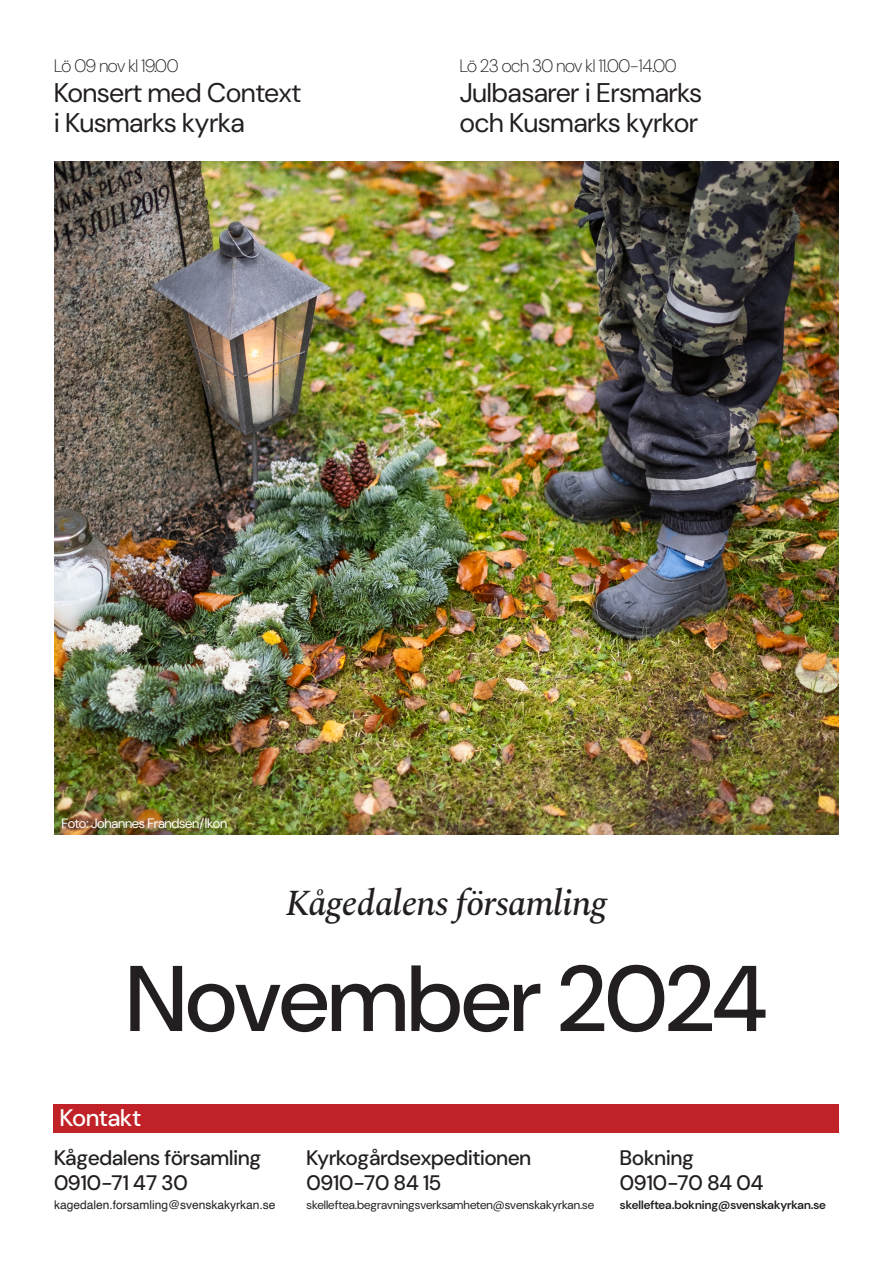
<style>
.page{position:relative;width:893px;height:1263px;background:#fff}
.page>*{position:absolute;margin:0;border:0;box-sizing:border-box;transform-origin:0 0}
.VaxaToppRubrik{font:500 93px "DM Sans 36 pt";letter-spacing:-.025em;color:#231f20}
.VaxaToppRubrik-2{font:italic 500 36px "Spectral";letter-spacing:-.02em;color:#231f20}
.TidNr02{font:27px/30px "DM Sans 36 pt";color:#231f20}
.t1{font:500 24px "DM Sans 36 pt";color:#fff}
.KontaktTitel{font:500 21px "DM Sans 36 pt";color:#231f20}
.TidNr02-2{font:200 18px "DM Sans 36 pt";letter-spacing:-.02em;color:#231f20}
.t2{font:13.5px "DM Sans 36 pt";letter-spacing:-.02em;color:#fff}
.KontaktTitel-2{font:12px "DM Sans 36 pt";color:#231f20}
.KontaktTitel-3{font:12px "Helvetica";color:#231f20}
.KontaktTitel-4{font:600 12px "DM Sans 36 pt";color:#231f20}
</style>
<div class="page">
<div style="left:54px;top:1104px;width:785px;height:29px;background:#c02228"></div>
<img style="left:54px;top:162px;width:785px;height:672px">
<p class="TidNr02-2" style="left:54px;top:55px;width:126px">Lö 09 nov kl 19.00</p>
<p class="TidNr02" style="left:54px;top:77px;width:248px">Konsert med Context i Kusmarks kyrka</p>
<p class="TidNr02-2" style="left:460px;top:55px;width:218px">Lö 23 och 30 nov kl 11.00-14.00</p>
<p class="TidNr02" style="left:460px;top:77px;width:244px">Julbasarer i Ersmarks och Kusmarks kyrkor</p>
<p class="t2" style="left:62px;top:815px;width:167px">Foto: Johannes Frandsen/Ikon</p>
<p class="VaxaToppRubrik-2" style="left:286px;top:877px;width:322px">Kågedalens församling</p>
<p class="VaxaToppRubrik" style="left:125px;top:941px;width:644px">November 2024</p>
<p class="t1" style="left:60px;top:1103px;width:82px">Kontakt</p>
<p class="KontaktTitel" style="left:54px;top:1145px;width:209px">Kågedalens församling</p>
<p class="KontaktTitel" style="left:54px;top:1170px;width:135px">0910-71 47 30</p>
<p class="KontaktTitel-3" style="left:54px;top:1195px;width:223px">kagedalen.forsamling@svenskakyrkan.se</p>
<p class="KontaktTitel" style="left:307px;top:1145px;width:226px">Kyrkogårdsexpeditionen</p>
<p class="KontaktTitel" style="left:307px;top:1170px;width:136px">0910-70 84 15</p>
<p class="KontaktTitel-2" style="left:307px;top:1197px;width:289px">skelleftea.begravningsverksamheten@svenskakyrkan.se</p>
<p class="KontaktTitel" style="left:620px;top:1145px;width:75px">Bokning</p>
<p class="KontaktTitel" style="left:620px;top:1170px;width:145px">0910-70 84 04</p>
<p class="KontaktTitel-4" style="left:620px;top:1197px;width:207px">skelleftea.bokning@svenskakyrkan.se</p>
</div>
